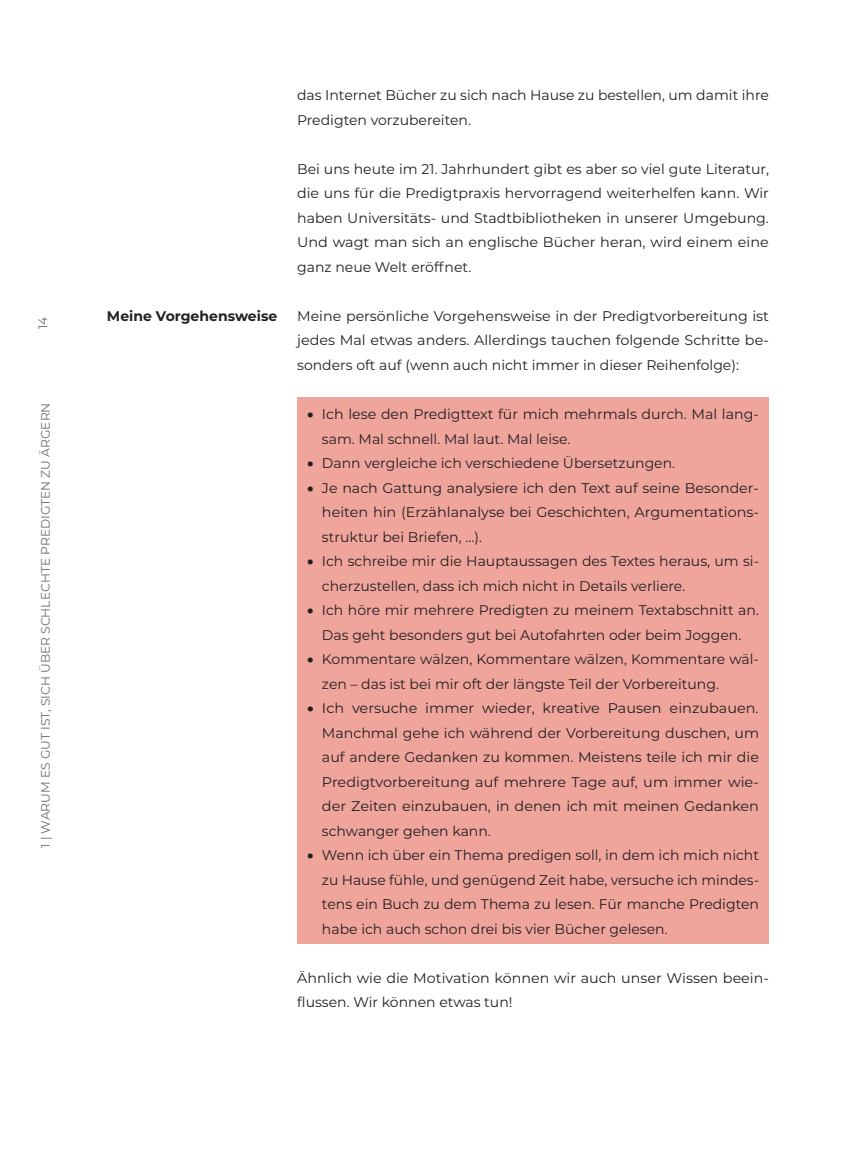
<style>
.page{position:relative;width:844px;height:1166px;background:#fff}
.page>*{position:absolute;margin:0;border:0;box-sizing:border-box;transform-origin:0 0}
.t1{font:14px/24.5px "Montserrat";color:#231f20}
.t2{font:700 14px "Montserrat";color:#231f20}
.t3{font:12.25px "Montserrat";color:#6c6d70}
</style>
<div class="page">
<div style="left:297px;top:397px;width:471px;height:546px;background:#efa59b"></div>
<p class="t3" style="left:34px;top:329px;width:14px;rotate:-90deg">14</p>
<p class="t3" style="left:37px;top:848px;width:447px;rotate:-90deg">1 | WARUM ES GUT IST, SICH ÜBER SCHLECHTE PREDIGTEN ZU ÄRGERN</p>
<p class="t2" style="left:107px;top:306px;width:172px">Meine Vorgehensweise</p>
<p class="t1" style="left:297px;top:83px;width:473px">das Internet Bücher zu sich nach Hause zu bestellen, um damit ihre<br>Predigten vorzubereiten.</p>
<p class="t1" style="left:297px;top:156px;width:473px;text-align:justify">Bei uns heute im 21. Jahrhundert gibt es aber so viel gute Literatur, die uns für die Predigtpraxis hervorragend weiterhelfen kann. Wir haben Universitäts- und Stadtbibliotheken in unserer Umgebung.<br>Und wagt man sich an englische Bücher heran, wird einem eine ganz neue Welt eröffnet.</p>
<p class="t1" style="left:297px;top:303px;width:473px;text-align:justify">Meine persönliche Vorgehensweise in der Predigtvorbereitung ist jedes Mal etwas anders. Allerdings tauchen folgende Schritte be&shy;sonders oft auf (wenn auch nicht immer in dieser Reihenfolge):</p>
<p class="t1" style="left:322px;top:401px;width:438px;text-indent:-15px">• Ich lese den Predigttext für mich mehrmals durch. Mal lang&shy;sam. Mal schnell. Mal laut. Mal leise.</p>
<p class="t1" style="left:307px;top:450px;width:369px">• Dann vergleiche ich verschiedene Übersetzungen.</p>
<p class="t1" style="left:322px;top:475px;width:438px;text-align:justify;text-indent:-15px">• Je nach Gattung analysiere ich den Text auf seine Besonder&shy;heiten hin (Erzählanalyse bei Geschichten, Argumentations&shy;struktur bei Briefen, …).</p>
<p class="t1" style="left:322px;top:548px;width:438px;text-indent:-15px">• Ich schreibe mir die Hauptaussagen des Textes heraus, um si&shy;cherzustellen, dass ich mich nicht in Details verliere.</p>
<p class="t1" style="left:307px;top:597px;width:453px;text-align:center">• Ich höre mir mehrere Predigten zu meinem Textabschnitt an.<br>Das geht besonders gut bei Autofahrten oder beim Joggen.</p>
<p class="t1" style="left:322px;top:646px;width:438px;text-indent:-15px">• Kommentare wälzen, Kommentare wälzen, Kommentare wäl&shy;zen – das ist bei mir oft der längste Teil der Vorbereitung.</p>
<p class="t1" style="left:322px;top:695px;width:438px;text-align:justify;text-indent:-15px">• Ich versuche immer wieder, kreative Pausen einzubauen.<br>Manchmal gehe ich während der Vorbereitung duschen, um auf andere Gedanken zu kommen. Meistens teile ich mir die Predigtvorbereitung auf mehrere Tage auf, um immer wie&shy;der Zeiten einzubauen, in denen ich mit meinen Gedanken schwanger gehen kann.</p>
<p class="t1" style="left:322px;top:842px;width:438px;text-align:justify;text-indent:-15px">• Wenn ich über ein Thema predigen soll, in dem ich mich nicht zu Hause fühle, und genügend Zeit habe, versuche ich mindes&shy;tens ein Buch zu dem Thema zu lesen. Für manche Predigten habe ich auch schon drei bis vier Bücher gelesen.</p>
<p class="t1" style="left:297px;top:965px;width:473px">Ähnlich wie die Motivation können wir auch unser Wissen beein&shy;flussen. Wir können etwas tun!</p>
</div>
